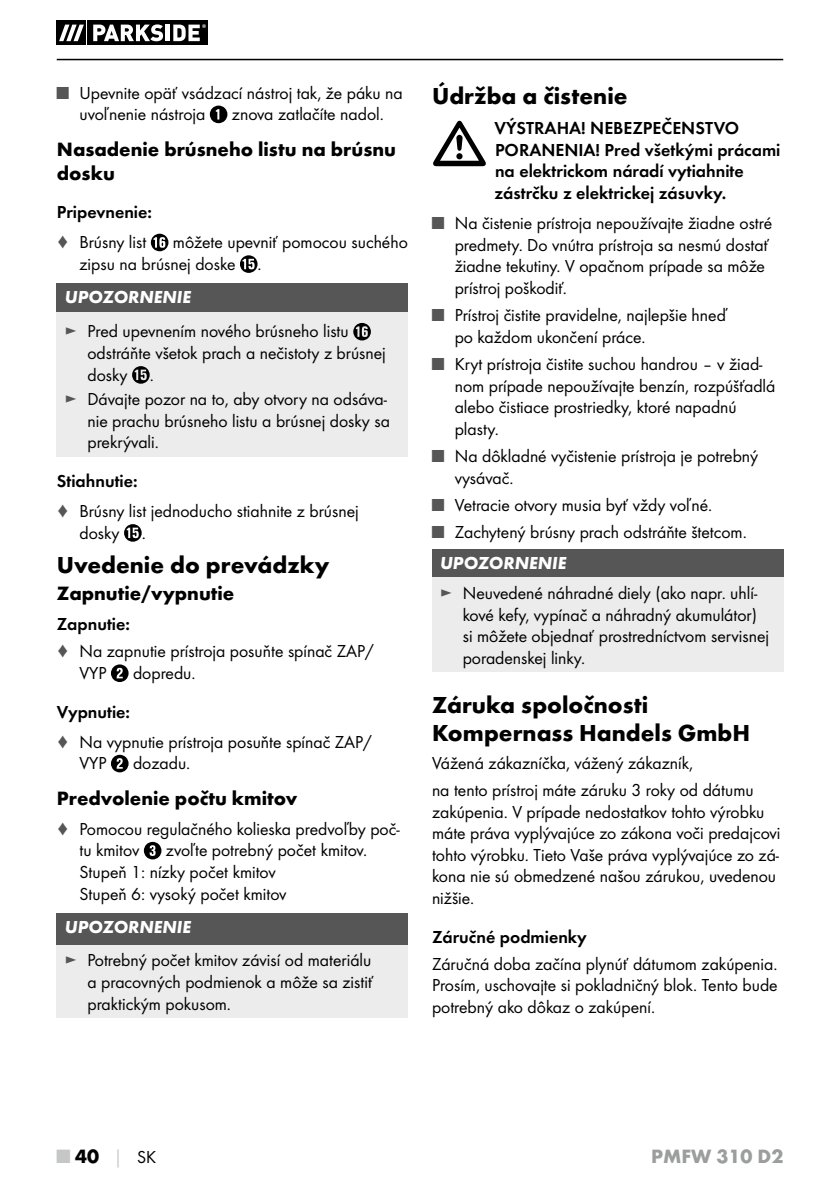
<style>
.page{position:relative;width:840px;height:1191px;background:#fff}
.page>*{position:absolute;margin:0;border:0;box-sizing:border-box;transform-origin:0 0}
.t1{font:700 24px/28.8px "Futura";color:#000}
.t2{font:700 20px/24px "Futura";color:#000}
.t3{font:700 20px "Futura";color:#9c9d9d}
.t4{font:18px/21.6px "Futura Boo";color:#000}
.t5{font:18px/21.6px "Futura Dem";color:#000}
.t6{font:italic 700 18px "Futura";color:#fff}
.s1{color:#565656}
.s2{color:#c5c6c6}
.s3{font-size:18px;color:#c5c6c6}
.s4{font-family:"Futura Boo";font-weight:400;font-size:18px}
</style>
<div class="page">
<hr style="left:57px;top:59px;width:725px;height:1px;background:#000">
<svg style="left:56px;top:20px;width:32px;height:25px"></svg>
<div style="left:57px;top:20px;width:29px;height:25px;background:#000"></div>
<div style="left:88px;top:20px;width:120px;height:25px;background:#000"></div>
<svg style="left:59px;top:25px;width:25px;height:16px"></svg>
<svg style="left:93px;top:24px;width:70px;height:17px"></svg>
<hr style="left:166px;top:25px;width:4px;height:16px;background:#fff">
<svg style="left:173px;top:24px;width:33px;height:17px"></svg>
<svg style="left:210px;top:106px;width:17px;height:17px"></svg>
<svg style="left:151px;top:234px;width:17px;height:17px"></svg>
<svg style="left:240px;top:255px;width:17px;height:18px"></svg>
<div style="left:57px;top:283px;width:351px;height:29px;background:#565656"></div>
<div style="left:57px;top:312px;width:351px;height:144px;background:#ececed"></div>
<svg style="left:353px;top:323px;width:17px;height:17px"></svg>
<svg style="left:132px;top:366px;width:18px;height:18px"></svg>
<svg style="left:124px;top:524px;width:18px;height:18px"></svg>
<svg style="left:111px;top:664px;width:17px;height:18px"></svg>
<svg style="left:111px;top:755px;width:17px;height:17px"></svg>
<svg style="left:144px;top:842px;width:17px;height:17px"></svg>
<div style="left:57px;top:913px;width:351px;height:32px;background:#565656"></div>
<div style="left:57px;top:945px;width:351px;height:72px;background:#ececed"></div>
<div style="left:432px;top:549px;width:350px;height:28px;background:#565656"></div>
<div style="left:432px;top:577px;width:350px;height:95px;background:#ececed"></div>
<svg style="left:433px;top:121px;width:52px;height:45px"></svg>
<p class="t4" style="left:79px;top:82px;width:324px;text-indent:-23px"><span class="s1">■</span> Upevnite opäť vsádzací nástroj tak, že páku na uvoľnenie nástroja</p>
<p class="t4" style="left:232px;top:103px;width:151px">znova zatlačíte nadol.</p>
<p class="t2" style="left:57px;top:136px;width:340px">Nasadenie brúsneho listu na brúsnu dosku</p>
<p class="t5" style="left:57px;top:201px;width:97px">Pripevnenie:</p>
<p class="t4" style="left:57px;top:231px;width:91px"><span class="s1">♦</span> Brúsny list</p>
<p class="t4" style="left:79px;top:231px;width:330px;text-indent:93px">môžete upevniť pomocou suchého zipsu na brúsnej doske .</p>
<p class="t6" style="left:65px;top:286px;width:128px">UPOZORNENIE</p>
<p class="t4" style="left:87px;top:320px;width:300px;text-indent:-23px"><span class="s1">►</span> Pred upevnením nového brúsneho listu odstráňte všetok prach a nečistoty z brúsnej dosky .</p>
<p class="t4" style="left:87px;top:388px;width:304px;text-indent:-23px"><span class="s1">►</span> Dávajte pozor na to, aby otvory na odsáva&shy;nie prachu brúsneho listu a brúsnej dosky sa prekrývali.</p>
<p class="t5" style="left:57px;top:470px;width:82px">Stiahnutie:</p>
<p class="t4" style="left:79px;top:500px;width:281px;text-indent:-23px"><span class="s1">♦</span> Brúsny list jednoducho stiahnite z brúsnej dosky .</p>
<h1 class="t1" style="left:57px;top:550px;width:274px">Uvedenie do prevádzky</h1>
<p class="t2" style="left:57px;top:581px;width:179px">Zapnutie/vypnutie</p>
<p class="t5" style="left:57px;top:613px;width:75px">Zapnutie:</p>
<p class="t4" style="left:79px;top:640px;width:296px;text-indent:-23px"><span class="s1">♦</span> Na zapnutie prístroja posuňte spínač ZAP/<br>VYP</p>
<p class="t4" style="left:133px;top:662px;width:62px">dopredu.</p>
<p class="t5" style="left:57px;top:700px;width:75px">Vypnutie:</p>
<p class="t4" style="left:79px;top:731px;width:294px;text-indent:-23px"><span class="s1">♦</span> Na vypnutie prístroja posuňte spínač ZAP/<br>VYP</p>
<p class="t4" style="left:133px;top:752px;width:56px">dozadu.</p>
<p class="t2" style="left:57px;top:785px;width:242px">Predvolenie počtu kmitov</p>
<p class="t4" style="left:79px;top:818px;width:321px;text-indent:-23px"><span class="s1">♦</span> Pomocou regulačného kolieska predvoľby poč&shy;tu kmitov</p>
<p class="t4" style="left:79px;top:839px;width:287px;text-indent:86px">zvoľte potrebný počet kmitov.<br>Stupeň 1: nízky počet kmitov<br>Stupeň 6: vysoký počet kmitov</p>
<p class="t6" style="left:65px;top:916px;width:128px">UPOZORNENIE</p>
<p class="t4" style="left:87px;top:949px;width:287px;text-align:justify;text-indent:-23px"><span class="s1">►</span> Potrebný počet kmitov závisí od materiálu a pracovných podmienok a môže sa zistiť praktickým pokusom.</p>
<h1 class="t1" style="left:432px;top:81px;width:197px">Údržba a čistenie</h1>
<p class="t5" style="left:494px;top:117px;width:287px">VÝSTRAHA! NEBEZPEČENSTVO<br>PORANENIA! Pred všetkými prácami na elektrickom náradí vytiahnite zástrčku z elektrickej zásuvky.</p>
<p class="t4" style="left:454px;top:212px;width:319px;text-indent:-23px"><span class="s1">■</span> Na čistenie prístroja nepoužívajte žiadne ostré predmety. Do vnútra prístroja sa nesmú dostať žiadne tekutiny. V opačnom prípade sa môže prístroj poškodiť.</p>
<p class="t4" style="left:454px;top:304px;width:274px;text-indent:-23px"><span class="s1">■</span> Prístroj čistite pravidelne, najlepšie hneď po každom ukončení práce.</p>
<p class="t4" style="left:454px;top:353px;width:322px;text-indent:-23px"><span class="s1">■</span> Kryt prístroja čistite suchou handrou ‒ v žiad&shy;nom prípade nepoužívajte benzín, rozpúšťadlá alebo čistiace prostriedky, ktoré napadnú plasty.</p>
<p class="t4" style="left:454px;top:445px;width:305px;text-indent:-23px"><span class="s1">■</span> Na dôkladné vyčistenie prístroja je potrebný vysávač.</p>
<p class="t4" style="left:432px;top:494px;width:279px"><span class="s1">■</span> Vetracie otvory musia byť vždy voľné.</p>
<p class="t4" style="left:432px;top:521px;width:314px"><span class="s1">■</span> Zachytený brúsny prach odstráňte štetcom.</p>
<p class="t6" style="left:440px;top:552px;width:128px">UPOZORNENIE</p>
<p class="t4" style="left:462px;top:582px;width:308px;text-indent:-23px"><span class="s1">►</span> Neuvedené náhradné diely (ako napr. uhlí&shy;kové kefy, vypínač a náhradný akumulátor) si môžete objednať prostredníctvom servisnej poradenskej linky.</p>
<h1 class="t1" style="left:432px;top:689px;width:319px">Záruka spoločnosti<br>Kompernass Handels GmbH</h1>
<p class="t4" style="left:432px;top:749px;width:323px;line-height:27.2px">Vážená zákazníčka, vážený zákazník,<br>na tento prístroj máte záruku 3 roky od dátumu</p>
<p class="t4" style="left:432px;top:800px;width:350px">zakúpenia. V prípade nedostatkov tohto výrobku máte práva vyplývajúce zo zákona voči predajcovi tohto výrobku. Tieto Vaše práva vyplývajúce zo zá&shy;kona nie sú obmedzené našou zárukou, uvedenou nižšie.</p>
<p class="t5" style="left:432px;top:925px;width:156px">Záručné podmienky</p>
<p class="t4" style="left:432px;top:953px;width:347px">Záručná doba začína plynúť dátumom zakúpenia.<br>Prosím, uschovajte si pokladničný blok. Tento bude potrebný ako dôkaz o zakúpení.</p>
<p class="t2" style="left:57px;top:1143px;width:101px"><span class="s2">■</span> 40 <span class="s3">│</span> <span class="s4">SK</span></p>
<p class="t3" style="left:650px;top:1143px;width:134px">PMFW 310 D2</p>
</div>
